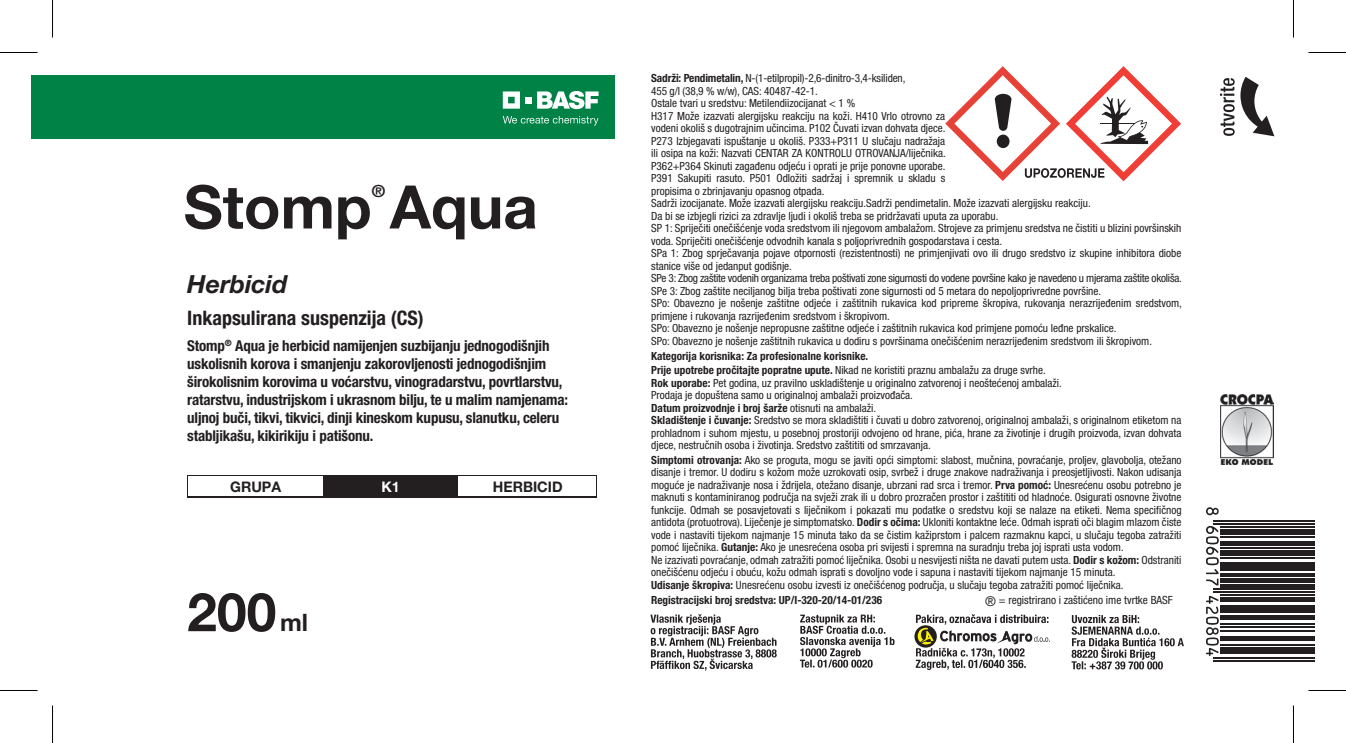
<style>
.page{position:relative;width:1346px;height:743px;background:#fff}
.page>*{position:absolute;margin:0;border:0;box-sizing:border-box;transform-origin:0 0}
.t1{font:700 60px "Helvetica Neue LT Pro";color:#231f20}
.t2{font:700 53.5px "Helvetica Neue LT Pro";color:#231f20}
.t3{font:italic 700 25px "Helvetica Neue LT Pro";color:#231f20}
.t4{font:700 condensed 20px "Helvetica Neue LT Pro";color:#231f20}
.t5{font:700 16.75px "Helvetica Neue LT Pro";color:#231f20}
.t6{font:700 condensed 15px/18px "Helvetica Neue LT Pro";letter-spacing:-.01em;color:#231f20}
.t7{font:700 14.5px "Helvetica Neue LT Pro";color:#231f20}
.t8{font:700 14.5px "Helvetica Neue LT Pro";color:#fff}
.t9{font:condensed 11.25px/12.5px "Helvetica Neue LT Pro";color:#231f20}
.t10{font:700 condensed 11.25px "Helvetica Neue LT Pro";color:#231f20}
.t11{font:condensed 11.25px "Helvetica Neue LT Pro";letter-spacing:-.02em;color:#231f20}
.s1{font-size:24px}
.s2{font-weight:700}
.s3{font-weight:400}
.s4{font-size:13.5px}
</style>
<div class="page">
<img style="left:1220px;top:394px;width:53px;height:70px">
<svg style="left:1206px;top:507px;width:12px;height:8px"></svg>
<hr style="left:1212px;top:520px;width:102px;height:2px;background:#231f20">
<hr style="left:1212px;top:523px;width:102px;height:2px;background:#231f20">
<hr style="left:1220px;top:526px;width:94px;height:2px;background:#231f20">
<div style="left:1220px;top:529px;width:94px;height:6px;background:#231f20"></div>
<hr style="left:1220px;top:537px;width:94px;height:1px;background:#231f20">
<hr style="left:1220px;top:541px;width:94px;height:4px;background:#231f20">
<hr style="left:1220px;top:547px;width:94px;height:1px;background:#231f20">
<div style="left:1220px;top:550px;width:94px;height:6px;background:#231f20"></div>
<hr style="left:1220px;top:557px;width:94px;height:2px;background:#231f20">
<hr style="left:1220px;top:562px;width:94px;height:4px;background:#231f20">
<hr style="left:1220px;top:568px;width:94px;height:3px;background:#231f20">
<hr style="left:1220px;top:574px;width:94px;height:3px;background:#231f20">
<svg style="left:1206px;top:526px;width:12px;height:59px"></svg>
<div style="left:1220px;top:578px;width:94px;height:5px;background:#231f20"></div>
<hr style="left:1220px;top:584px;width:94px;height:3px;background:#231f20">
<hr style="left:1212px;top:589px;width:102px;height:1px;background:#231f20">
<hr style="left:1212px;top:592px;width:102px;height:1px;background:#231f20">
<hr style="left:1220px;top:595px;width:94px;height:1px;background:#231f20">
<div style="left:1220px;top:597px;width:94px;height:5px;background:#231f20"></div>
<hr style="left:1220px;top:605px;width:94px;height:3px;background:#231f20">
<hr style="left:1220px;top:609px;width:94px;height:3px;background:#231f20">
<div style="left:1220px;top:615px;width:94px;height:5px;background:#231f20"></div>
<hr style="left:1220px;top:623px;width:94px;height:1px;background:#231f20">
<hr style="left:1220px;top:626px;width:94px;height:1px;background:#231f20">
<hr style="left:1220px;top:630px;width:94px;height:2px;background:#231f20">
<div style="left:1220px;top:636px;width:94px;height:5px;background:#231f20"></div>
<hr style="left:1220px;top:644px;width:94px;height:1px;background:#231f20">
<svg style="left:1206px;top:596px;width:12px;height:60px"></svg>
<hr style="left:1220px;top:647px;width:94px;height:1px;background:#231f20">
<hr style="left:1220px;top:650px;width:94px;height:4px;background:#231f20">
<hr style="left:1212px;top:657px;width:102px;height:1px;background:#231f20">
<hr style="left:1212px;top:660px;width:102px;height:1px;background:#231f20">
<svg style="left:1240px;top:77px;width:34px;height:59px"></svg>
<svg style="left:1220px;top:78px;width:14px;height:58px"></svg>
<svg style="left:945px;top:66px;width:235px;height:115px"></svg>
<svg style="left:650px;top:614px;width:126px;height:57px"></svg>
<svg style="left:1071px;top:615px;width:112px;height:54px"></svg>
<svg style="left:915px;top:614px;width:134px;height:56px"></svg>
<div style="left:31px;top:76px;width:583px;height:63px;background:#008247"></div>
<svg style="left:537px;top:91px;width:61px;height:18px"></svg>
<svg style="left:502px;top:91px;width:18px;height:18px"></svg>
<div style="left:525px;top:97px;width:7px;height:6px;background:#fff"></div>
<svg style="left:502px;top:116px;width:96px;height:10px"></svg>
<div style="left:187px;top:475px;width:410px;height:22px;background:#231f20"></div>
<div style="left:188px;top:476px;width:135px;height:20px;background:#fff"></div>
<div style="left:458px;top:476px;width:137px;height:20px;background:#fff"></div>
<svg style="left:799px;top:614px;width:95px;height:53px"></svg>
<hr style="left:0;top:52px;width:38px;height:1px;background:#000">
<hr style="left:1308px;top:52px;width:37px;height:1px;background:#000">
<hr style="left:0;top:690px;width:38px;height:1px;background:#000">
<hr style="left:1308px;top:690px;width:37px;height:1px;background:#000">
<hr style="left:52px;top:0;width:1px;height:37px;background:#000">
<hr style="left:52px;top:705px;width:1px;height:38px;background:#000">
<hr style="left:1292px;top:0;width:1px;height:37px;background:#000">
<hr style="left:1292px;top:705px;width:1px;height:38px;background:#000">
<p class="t5" style="left:371px;top:180px;width:15px">®</p>
<p class="t1" style="left:184px;top:170px;width:355px">Stomp Aqua</p>
<p class="t3" style="left:187px;top:268px;width:102px">Herbicid</p>
<p class="t4" style="left:187px;top:306px;width:238px">Inkapsulirana suspenzija (CS)</p>
<p class="t6" style="left:187px;top:337px;width:382px">Stomp<sup>®</sup> Aqua je herbicid namijenjen suzbijanju jednogodišnjih uskolisnih korova i smanjenju zakorovljenosti jednogodišnjim širokolisnim korovima u voćarstvu, vinogradarstvu, povrtlarstvu, ratarstvu, industrijskom i ukrasnom bilju, te u malim namjenama: uljnoj buči, tikvi, tikvici, dinji kineskom kupusu, slanutku, celeru stabljikašu, kikirikiju i patišonu.</p>
<p class="t7" style="left:230px;top:478px;width:53px">GRUPA</p>
<p class="t8" style="left:381px;top:478px;width:20px">K1</p>
<p class="t7" style="left:493px;top:478px;width:71px">HERBICID</p>
<p class="t2" style="left:187px;top:579px;width:122px">200 <span class="s1">ml</span></p>
<p class="t9" style="left:651px;top:72px;width:256px"><span class="s2">Sadrži: Pendimetalin,</span> N-(1-etilpropil)-2,6-dinitro-3,4-ksiliden,<br>455 g/l (38,9 % w/w), CAS: 40487-42-1.<br>Ostale tvari u sredstvu: Metilendiizocijanat &lt; 1 %</p>
<p class="t9" style="left:651px;top:110px;width:296px;text-align:justify">H317 Može izazvati alergijsku reakciju na koži. H410 Vrlo otrovno za vodeni okoliš s dugotrajnim učincima. P102 Čuvati izvan dohvata djece.<br>P273 Izbjegavati ispuštanje u okoliš. P333+P311 U slučaju nadražaja ili osipa na koži: Nazvati CENTAR ZA KONTROLU OTROVANJA/liječnika.<br>P362+P364 Skinuti zagađenu odjeću i oprati je prije ponovne uporabe.</p>
<p class="t9" style="left:651px;top:172px;width:295px">P391 Sakupiti rasuto. P501 Odložiti sadržaj i spremnik u skladu s propisima o zbrinjavanju opasnog otpada.</p>
<p class="t9" style="left:651px;top:197px;width:441px">Sadrži izocijanate. Može izazvati alergijsku reakciju.Sadrži pendimetalin. Može izazvati alergijsku reakciju.</p>
<p class="t9" style="left:651px;top:210px;width:348px">Da bi se izbjegli rizici za zdravlje ljudi i okoliš treba se pridržavati uputa za uporabu.</p>
<p class="t9" style="left:651px;top:222px;width:531px">SP 1: Spriječiti onečišćenje voda sredstvom ili njegovom ambalažom. Strojeve za primjenu sredstva ne čistiti u blizini površinskih voda. Spriječiti onečišćenje odvodnih kanala s poljoprivrednih gospodarstava i cesta.</p>
<p class="t9" style="left:651px;top:247px;width:531px">SPa 1: Zbog sprječavanja pojave otpornosti (rezistentnosti) ne primjenjivati ovo ili drugo sredstvo iz skupine inhibitora diobe stanice više od jedanput godišnje.</p>
<p class="t11" style="left:651px;top:272px;width:532px">SPe 3: Zbog zaštite vodenih organizama treba poštivati zone sigurnosti do vodene površine kako je navedeno u mjerama zaštite okoliša.</p>
<p class="t9" style="left:651px;top:285px;width:451px">SPe 3: Zbog zaštite neciljanog bilja treba poštivati zone sigurnosti od 5 metara do nepoljoprivredne površine.</p>
<p class="t9" style="left:651px;top:297px;width:532px">SPo: Obavezno je nošenje zaštitne odjeće i zaštitnih rukavica kod pripreme škropiva, rukovanja nerazrijeđenim sredstvom, primjene i rukovanja razrijeđenim sredstvom i škropivom.</p>
<p class="t9" style="left:651px;top:322px;width:467px">SPo: Obavezno je nošenje nepropusne zaštitne odjeće i zaštitnih rukavica kod primjene pomoću leđne prskalice.</p>
<p class="t9" style="left:651px;top:335px;width:502px">SPo: Obavezno je nošenje zaštitnih rukavica u dodiru s površinama onečišćenim nerazrijeđenim sredstvom ili škropivom.</p>
<p class="t10" style="left:651px;top:349px;width:219px">Kategorija korisnika: Za profesionalne korisnike.</p>
<p class="t9" style="left:651px;top:364px;width:396px"><span class="s2">Prije upotrebe pročitajte popratne upute.</span> Nikad ne koristiti praznu ambalažu za druge svrhe.</p>
<p class="t9" style="left:651px;top:376px;width:412px"><span class="s2">Rok uporabe:</span> Pet godina, uz pravilno uskladištenje u originalno zatvorenoj i neoštećenoj ambalaži.</p>
<p class="t9" style="left:651px;top:389px;width:263px">Prodaja je dopuštena samo u originalnoj ambalaži proizvođača.</p>
<p class="t10" style="left:651px;top:401px;width:226px">Datum proizvodnje i broj šarže <span class="s3">otisnuti na ambalaži.</span></p>
<p class="t9" style="left:651px;top:414px;width:531px;text-align:justify"><span class="s2">Skladištenje i čuvanje:</span> Sredstvo se mora skladištiti i čuvati u dobro zatvorenoj, originalnoj ambalaži, s originalnom etiketom na prohladnom i suhom mjestu, u posebnoj prostoriji odvojeno od hrane, pića, hrane za životinje i drugih proizvoda, izvan dohvata djece, nestručnih osoba i životinja. Sredstvo zaštititi od smrzavanja.</p>
<p class="t9" style="left:651px;top:453px;width:532px;text-align:justify"><span class="s2">Simptomi otrovanja:</span> Ako se proguta, mogu se javiti opći simptomi: slabost, mučnina, povraćanje, proljev, glavobolja, otežano disanje i tremor. U dodiru s kožom može uzrokovati osip, svrbež i druge znakove nadraživanja i preosjetljivosti. Nakon udisanja moguće je nadraživanje nosa i ždrijela, otežano disanje, ubrzani rad srca i tremor. <span class="s2">Prva pomoć:</span> Unesrećenu osobu potrebno je maknuti s kontaminiranog područja na svježi zrak ili u dobro prozračen prostor i zaštititi od hladnoće. Osigurati osnovne životne funkcije. Odmah se posavjetovati s liječnikom i pokazati mu podatke o sredstvu koji se nalaze na etiketi. Nema specifičnog antidota (protuotrova). Liječenje je simptomatsko. <span class="s2">Dodir s očima:</span> Ukloniti kontaktne leće. Odmah isprati oči blagim mlazom čiste vode i nastaviti tijekom najmanje 15 minuta tako da se čistim kažiprstom i palcem razmaknu kapci, u slučaju tegoba zatražiti pomoć liječnika. <span class="s2">Gutanje:</span> Ako je unesrećena osoba pri svijesti i spremna na suradnju treba joj isprati usta vodom.</p>
<p class="t9" style="left:651px;top:553px;width:532px">Ne izazivati povraćanje, odmah zatražiti pomoć liječnika. Osobi u nesvijesti ništa ne davati putem usta. <span class="s2">Dodir s kožom:</span> Odstraniti onečišćenu odjeću i obuću, kožu odmah isprati s dovoljno vode i sapuna i nastaviti tijekom najmanje 15 minuta.</p>
<p class="t9" style="left:651px;top:578px;width:474px"><span class="s2">Udisanje škropiva:</span> Unesrećenu osobu izvesti iz onečišćenog područja, u slučaju tegoba zatražiti pomoć liječnika.</p>
<p class="t10" style="left:651px;top:593px;width:232px">Registracijski broj sredstva: UP/I-320-20/14-01/236</p>
<p class="t9" style="left:985px;top:594px;width:189px"><span class="s4">®</span> = registrirano i zaštićeno ime tvrtke BASF</p>
</div>
